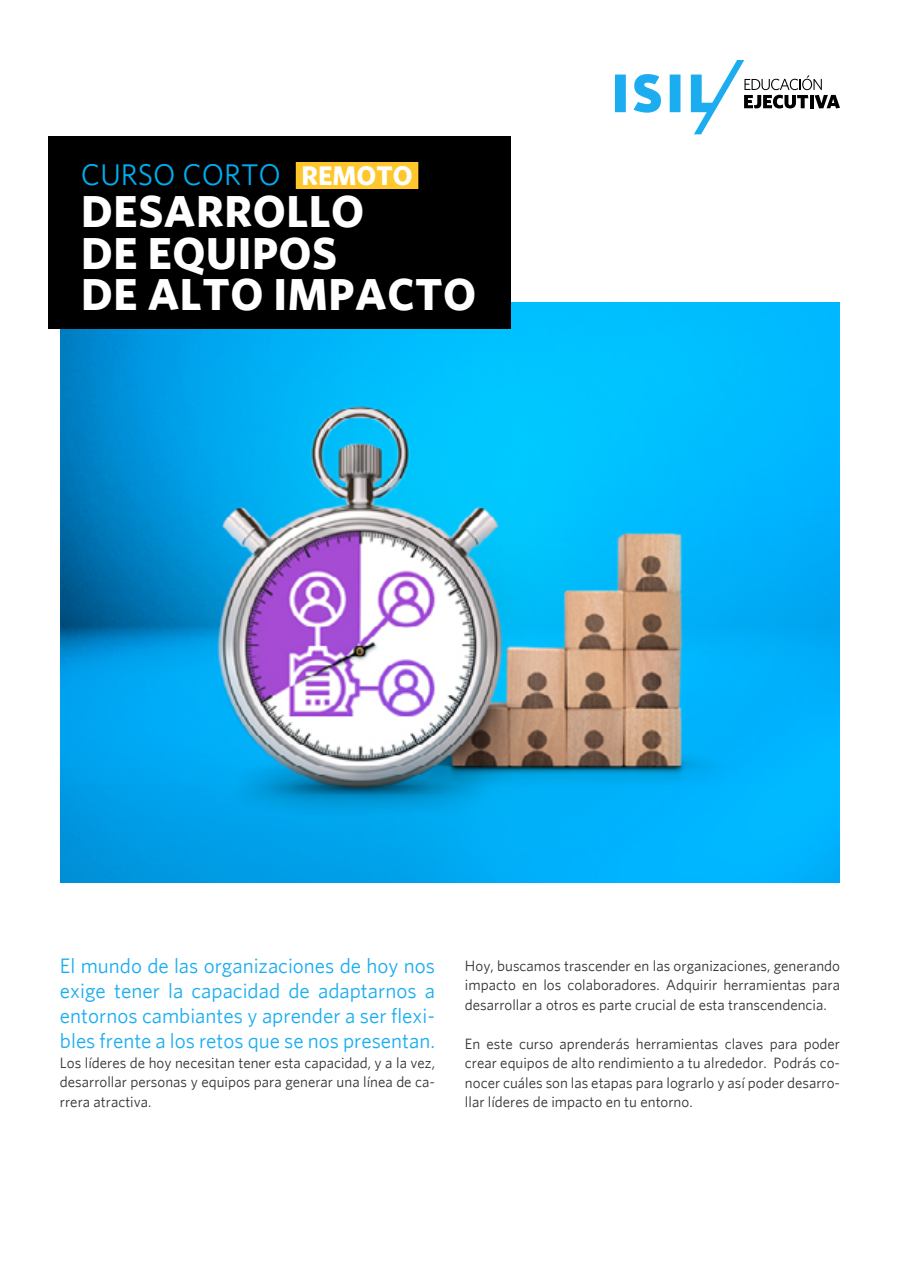
<style>
.page{position:relative;width:900px;height:1263px;background:#fff}
.page>*{position:absolute;margin:0;border:0;box-sizing:border-box;transform-origin:0 0}
.t1{font:700 45px/42px "Whitney";letter-spacing:.015em;color:#fff}
.t2{font:30px "Whitney";color:#00adf0}
.t3{font:21px/25.2px "Whitney";color:#1cadf0;text-align:justify}
.t4{font:15px/19.5px "Whitney";color:#333;text-align:justify}
.s1{font-family:"Minion Pro";color:#000}
.s2{font-weight:700;font-size:27px;color:#fff}
</style>
<div class="page">
<img style="left:60px;top:303px;width:780px;height:579px">
<div style="left:48px;top:136px;width:462px;height:193px;background:#000"></div>
<svg style="left:615px;top:60px;width:225px;height:74px"></svg>
<div style="left:296px;top:162px;width:122px;height:27px;background:#ffc72b"></div>
<h2 class="t2" style="left:81px;top:156px;width:333px">CURSO CORTO <span class="s1">!</span> <span class="s2">REMOTO</span></h2>
<h1 class="t1" style="left:81px;top:189px;width:397px">DESARROLLO<br>DE EQUIPOS<br>DE ALTO IMPACTO</h1>
<h3 class="t3" style="left:60px;top:952px;width:377px">El mundo de las organizaciones de hoy nos exige tener la capacidad de adaptarnos a entornos cambiantes y aprender a ser flexi&shy;bles frente a los retos que se nos presentan.</h3>
<p class="t4" style="left:60px;top:1052px;width:377px">Los líderes de hoy necesitan tener esta capacidad, y a la vez, desarrollar personas y equipos para generar una línea de ca&shy;rrera atractiva.</p>
<p class="t4" style="left:465px;top:955px;width:377px">Hoy, buscamos trascender en las organizaciones, generando impacto en los colaboradores. Adquirir herramientas para desarrollar a otros es parte crucial de esta transcendencia.</p>
<p class="t4" style="left:465px;top:1033px;width:377px">En este curso aprenderás herramientas claves para poder crear equipos de alto rendimiento a tu alrededor. Podrás co&shy;nocer cuáles son las etapas para lograrlo y así poder desarro&shy;llar líderes de impacto en tu entorno.</p>
</div>
